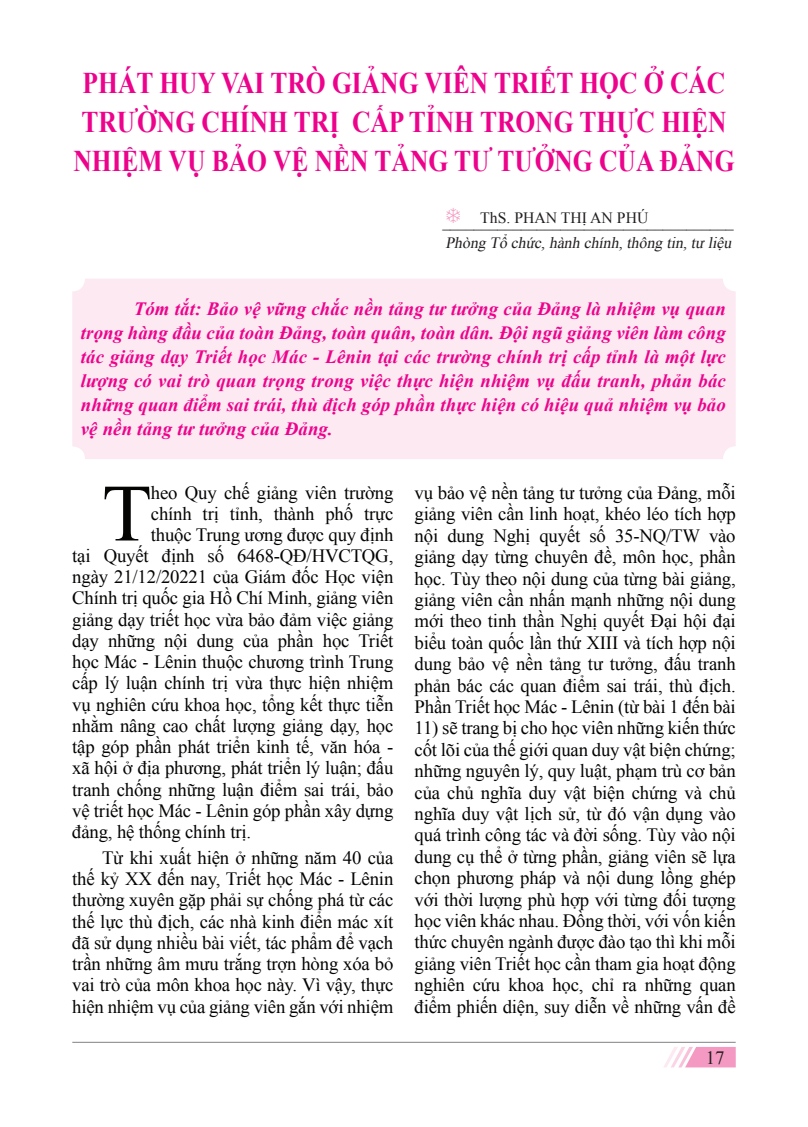
<style>
.page{position:relative;width:808px;height:1127px;background:#fff}
.page>*{position:absolute;margin:0;border:0;box-sizing:border-box;transform-origin:0 0}
.t1{font:81.3px "Times New Roman";color:#040503}
.t2{font:700 30px/39px "Times New Roman";color:#ed028c;text-align:center;scale:.85 1}
.t3{font:18.75px/21.5px "Times New Roman";letter-spacing:-.01em;color:#040503;text-align:justify}
.t4{font:italic 700 18.75px/24px "Times New Roman";letter-spacing:.01em;color:#ed028c;text-align:justify}
.t5{font:18.75px "Times New Roman";color:#231f20}
.t6{font:15.75px "Times New Roman";color:#231f20}
.t7{font:italic 15.75px "Times New Roman";color:#231f20}
</style>
<div class="page">
<hr style="left:72px;top:1042px;width:664px;height:1px;background:#808285">
<svg style="left:664px;top:1047px;width:72px;height:20px"></svg>
<div style="left:72px;top:279px;width:664px;height:180px;background:#fce9f1;border-radius:13px"></div>
<h2 class="t2" style="left:73px;top:62px;width:779px">PHÁT HUY VAI TRÒ GIẢNG VIÊN TRIẾT HỌC Ở CÁC<br>TRƯỜNG CHÍNH TRỊ CẤP TỈNH TRONG THỰC HIỆN<br>NHIỆM VỤ BẢO VỆ NỀN TẢNG TƯ TƯỞNG CỦA ĐẢNG</h2>
<p class="t6" style="left:480px;top:207px;width:170px">ThS. PHAN THỊ AN PHÚ</p>
<p class="t7" style="left:445px;top:233px;width:291px">Phòng Tổ chức,hành chính,thông tin,tư liệu</p>
<p class="t6" style="left:442px;top:212px;width:293px">_____________________________________</p>
<p class="t4" style="left:81px;top:296px;width:647px;text-indent:53px">Tóm tắt: Bảo vệ vững chắc nền tảng tư tưởng của Đảng là nhiệm vụ quan trọng hàng đầu của toàn Đảng, toàn quân, toàn dân. Đội ngũ giảng viên làm công tác giảng dạy Triết học Mác - Lênin tại các trường chính trị cấp tỉnh là một lực lượng có vai trò quan trọng trong việc thực hiện nhiệm vụ đấu tranh, phản bác những quan điểm sai trái, thù địch góp phần thực hiện có hiệu quả nhiệm vụ bảo vệ nền tảng tư tưởng của Đảng.</p>
<h1 class="t1" style="left:102px;top:459px;width:51px">T</h1>
<p class="t3" style="left:151px;top:482px;width:244px">heo Quy chế giảng viên trường</p>
<p class="t3" style="left:151px;top:502px;width:244px">chính trị tỉnh, thành phố trực</p>
<p class="t3" style="left:151px;top:523px;width:244px">thuộc Trung ương được quy định</p>
<p class="t3" style="left:72px;top:544px;width:323px">tại Quyết định số 6468-QĐ/HVCTQG,</p>
<p class="t3" style="left:72px;top:566px;width:323px">ngày 21/12/20221 của Giám đốc Học viện</p>
<p class="t3" style="left:72px;top:587px;width:323px">Chính trị quốc gia Hồ Chí Minh, giảng viên</p>
<p class="t3" style="left:72px;top:608px;width:323px">giảng dạy triết học vừa bảo đảm việc giảng</p>
<p class="t3" style="left:72px;top:629px;width:323px">dạy những nội dung của phần học Triết</p>
<p class="t3" style="left:72px;top:651px;width:323px">học Mác - Lênin thuộc chương trình Trung</p>
<p class="t3" style="left:72px;top:672px;width:323px">cấp lý luận chính trị vừa thực hiện nhiệm</p>
<p class="t3" style="left:72px;top:693px;width:323px">vụ nghiên cứu khoa học, tổng kết thực tiễn</p>
<p class="t3" style="left:72px;top:714px;width:323px">nhằm nâng cao chất lượng giảng dạy, học</p>
<p class="t3" style="left:72px;top:736px;width:323px">tập góp phần phát triển kinh tế, văn hóa -</p>
<p class="t3" style="left:72px;top:757px;width:323px">xã hội ở địa phương, phát triển lý luận; đấu</p>
<p class="t3" style="left:72px;top:778px;width:323px">tranh chống những luận điểm sai trái, bảo</p>
<p class="t3" style="left:72px;top:800px;width:323px">vệ triết học Mác - Lênin góp phần xây dựng</p>
<p class="t3" style="left:72px;top:821px;width:180px">đảng, hệ thống chính trị.</p>
<p class="t3" style="left:72px;top:846px;width:323px;text-indent:30px">Từ khi xuất hiện ở những năm 40 của thế kỷ XX đến nay, Triết học Mác - Lênin thường xuyên gặp phải sự chống phá từ các thế lực thù địch, các nhà kinh điển mác xít đã sử dụng nhiều bài viết, tác phẩm để vạch trần những âm mưu trắng trợn hòng xóa bỏ vai trò của môn khoa học này. Vì vậy, thực hiện nhiệm vụ của giảng viên gắn với nhiệm</p>
<p class="t3" style="left:415px;top:482px;width:323px">vụ bảo vệ nền tảng tư tưởng của Đảng, mỗi giảng viên cần linh hoạt, khéo léo tích hợp nội dung Nghị quyết số 35-NQ/TW vào giảng dạy từng chuyên đề, môn học, phần học. Tùy theo nội dung của từng bài giảng, giảng viên cần nhấn mạnh những nội dung mới theo tinh thần Nghị quyết Đại hội đại biểu toàn quốc lần thứ XIII và tích hợp nội dung bảo vệ nền tảng tư tưởng, đấu tranh phản bác các quan điểm sai trái, thù địch.<br>Phần Triết học Mác - Lênin (từ bài 1 đến bài</p>
<p class="t3" style="left:415px;top:717px;width:323px">11) sẽ trang bị cho học viên những kiến thức cốt lõi của thế giới quan duy vật biện chứng; những nguyên lý, quy luật, phạm trù cơ bản của chủ nghĩa duy vật biện chứng và chủ nghĩa duy vật lịch sử, từ đó vận dụng vào quá trình công tác và đời sống. Tùy vào nội dung cụ thể ở từng phần, giảng viên sẽ lựa chọn phương pháp và nội dung lồng ghép với thời lượng phù hợp với từng đối tượng học viên khác nhau. Đồng thời, với vốn kiến thức chuyên ngành được đào tạo thì khi mỗi giảng viên Triết học cần tham gia hoạt động nghiên cứu khoa học, chỉ ra những quan điểm phiến diện, suy diễn về những vấn đề</p>
<p class="t5" style="left:706px;top:1045px;width:20px">17</p>
</div>
